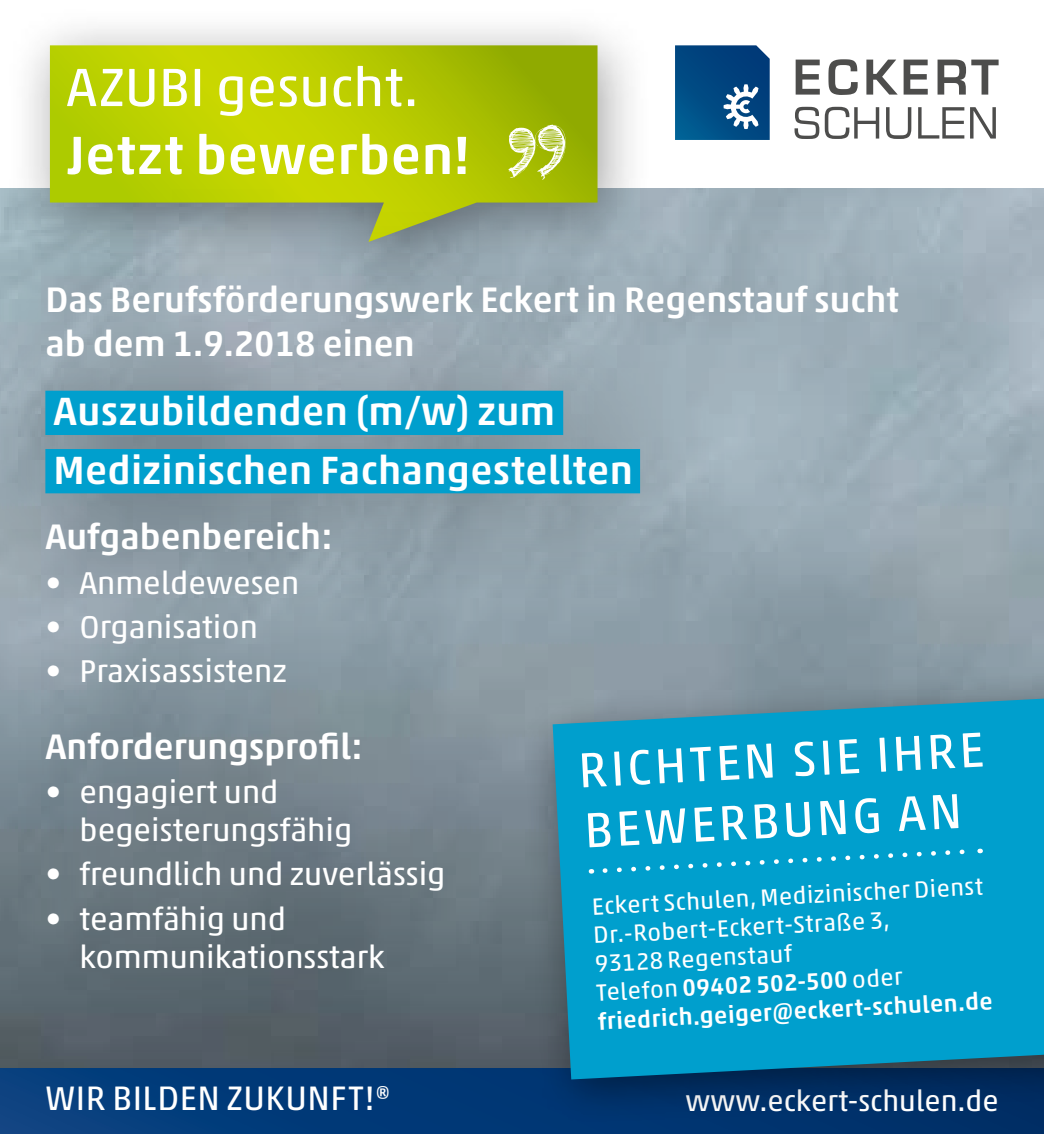
<style>
.page{position:relative;width:1044px;height:1134px;background:#fff}
.page>*{position:absolute;margin:0;border:0;box-sizing:border-box;transform-origin:0 0}
.t1{font:500 54.8px "Akko Pro";letter-spacing:.01em;color:#fff}
.t2{font:54.8px "Akko Pro";color:#fff}
.t3{font:500 40px/58.4px "Akko Pro";letter-spacing:.01em;color:#fff}
.t4{font:500 36px/44px "Akko Pro";color:#fff}
.t5{font:34.4px "Akko Pro";letter-spacing:.015em;color:#fff}
.t6{font:32px/38.4px "Akko Pro";color:#fff}
.t7{font:29.6px "Akko Pro";color:#fff}
.t8{font:24px/28.8px "Akko Pro";color:#fff}
.s1{font-weight:500}
</style>
<div class="page">
<svg style="left:675px;top:45px;width:94px;height:95px;background:#16578c"></svg>
<svg style="left:794px;top:107px;width:201px;height:32px"></svg>
<svg style="left:795px;top:59px;width:203px;height:36px"></svg>
<div style="left:0;top:1068px;width:1043px;height:66px;background:linear-gradient(to right,#054080,#002e67)"></div>
<div style="left:6px;top:6px;width:646px;height:290px;background:#000;opacity:.37"></div>
<svg style="left:50px;top:45px;width:547px;height:130px;background:#b5c900"></svg>
<svg style="left:508px;top:125px;width:57px;height:50px"></svg>
<div style="left:0;top:175px;width:996px;height:905px;background:#000;opacity:.31"></div>
<div style="left:45px;top:391px;width:518px;height:44px;background:#009fcd"></div>
<div style="left:45px;top:449px;width:595px;height:44px;background:#009fcd"></div>
<div style="left:521px;top:659px;width:522px;height:467px;background:#000;opacity:.4"></div>
<svg style="left:552px;top:699px;width:491px;height:380px;background:#0997c2"></svg>
<svg style="left:581px;top:732px;width:401px;height:55px"></svg>
<svg style="left:587px;top:794px;width:393px;height:81px;background:#27add4"></svg>
<h1 class="t2" style="left:66px;top:54px;width:353px">AZUBI gesucht.</h1>
<h1 class="t1" style="left:67px;top:122px;width:404px">Jetzt bewerben!</h1>
<h3 class="t4" style="left:45px;top:277px;width:854px">Das Berufsförderungswerk Eckert in Regenstauf sucht ab dem 1.9.2018 einen</h3>
<h2 class="t3" style="left:53px;top:382px;width:581px">Auszubildenden (m/w) zum<br>Medizinischen Fachangestellten</h2>
<h3 class="t4" style="left:45px;top:515px;width:289px">Aufgabenbereich:</h3>
<h3 class="t6" style="left:45px;top:563px;width:255px">• Anmeldewesen</h3>
<h3 class="t6" style="left:45px;top:607px;width:214px">• Organisation</h3>
<h3 class="t6" style="left:45px;top:651px;width:243px">• Praxisassistenz</h3>
<h3 class="t4" style="left:45px;top:724px;width:319px">Anforderungsprofil:</h3>
<h3 class="t6" style="left:79px;top:772px;width:274px;text-indent:-34px">• engagiert und begeisterungsfähig</h3>
<h3 class="t6" style="left:45px;top:855px;width:401px">• freundlich und zuverlässig</h3>
<h3 class="t6" style="left:79px;top:899px;width:306px;text-indent:-34px">• teamfähig und kommunikationsstark</h3>
<p class="t8" style="left:591px;top:892px;width:396px;rotate:-3deg">Eckert Schulen, Medizinischer Dienst<br>Dr.-Robert-Eckert-Straße 3,<br>93128 Regenstauf<br>Telefon <span class="s1">09402 502-500</span> oder <span class="s1">friedrich.geiger@eckert-schulen.de</span></p>
<h3 class="t5" style="left:45px;top:1077px;width:346px">WIR BILDEN ZUKUNFT!®</h3>
<p class="t7" style="left:685px;top:1082px;width:314px">www.eckert-schulen.de</p>
</div>
